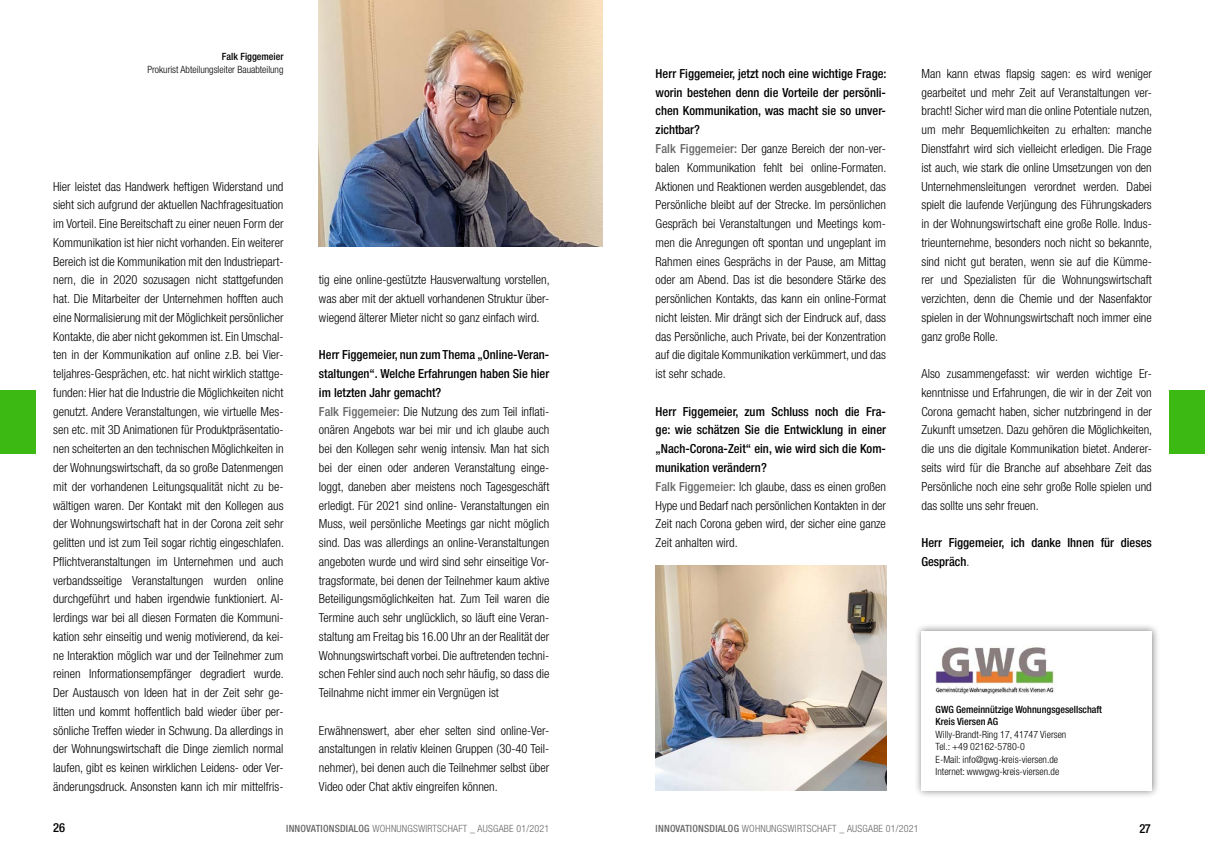
<style>
.page{position:relative;width:1205px;height:851px;background:#fff}
.page>*{position:absolute;margin:0;border:0;box-sizing:border-box;transform-origin:0 0}
.t1{font:300 condensed 12.5px/18.8px "Helvetica Neue LT Std";color:#000;text-align:justify}
.t2{font:500 condensed 12.5px/18.8px "Helvetica Neue LT Std";color:#000}
.t3{font:300 condensed 10px/12.5px "Helvetica Neue LT Std";color:#000}
.t4{font:300 condensed 10px "Helvetica Neue LT Std";letter-spacing:.02em;color:#676767}
.t5{font:500 condensed 10px/12.5px "Helvetica Neue LT Std";color:#000}
.s1{font-weight:500}
.s2{font-weight:500;color:#676767}
.s3{color:#676767}
.s4{font-weight:300}
</style>
<div class="page">
<div style="left:913px;top:623px;width:247px;height:175px;background:#000;opacity:.5"></div>
<div style="left:921px;top:631px;width:231px;height:159px;background:#fff"></div>
<img style="left:935px;top:647px;width:120px;height:46px">
<div style="left:1169px;top:390px;width:36px;height:64px;background:#3cb913"></div>
<div style="left:0;top:390px;width:35px;height:64px;background:#3cb913"></div>
<img style="left:319px;top:0;width:283px;height:247px">
<img style="left:656px;top:565px;width:230px;height:225px">
<p class="t5" style="left:222px;top:50px;width:63px">Falk Figgemeier</p>
<p class="t3" style="left:147px;top:63px;width:138px">Prokurist Abteilungsleiter Bauabteilung</p>
<p class="t1" style="left:53px;top:177px;width:232px">Hier leistet das Handwerk heftigen Widerstand und sieht sich aufgrund der aktuellen Nachfragesituation im Vorteil. Eine Bereitschaft zu einer neuen Form der Kommunikation ist hier nicht vorhanden. Ein weiterer Bereich ist die Kommunikation mit den Industriepart&shy;nern, die in 2020 sozusagen nicht stattgefunden hat. Die Mitarbeiter der Unternehmen hofften auch eine Normalisierung mit der Möglichkeit persönlicher Kontakte, die aber nicht gekommen ist. Ein Umschal&shy;ten in der Kommunikation auf online z.B. bei Vier&shy;teljahres-Gesprächen, etc. hat nicht wirklich stattge&shy;funden: Hier hat die Industrie die Möglichkeiten nicht genutzt. Andere Veranstaltungen, wie virtuelle Mes&shy;sen etc. mit 3D Animationen für Produktpräsentatio&shy;nen scheiterten an den technischen Möglichkeiten in der Wohnungswirtschaft, da so große Datenmengen mit der vorhandenen Leitungsqualität nicht zu be&shy;wältigen waren. Der Kontakt mit den Kollegen aus der Wohnungswirtschaft hat in der Corona zeit sehr gelitten und ist zum Teil sogar richtig eingeschlafen.<br>Pflichtveranstaltungen im Unternehmen und auch verbandsseitige Veranstaltungen wurden online durchgeführt und haben irgendwie funktioniert. Al&shy;lerdings war bei all diesen Formaten die Kommuni&shy;kation sehr einseitig und wenig motivierend, da kei&shy;ne Interaktion möglich war und der Teilnehmer zum reinen Informationsempfänger degradiert wurde.<br>Der Austausch von Ideen hat in der Zeit sehr ge&shy;litten und kommt hoffentlich bald wieder über per&shy;sönliche Treffen wieder in Schwung. Da allerdings in der Wohnungswirtschaft die Dinge ziemlich normal laufen, gibt es keinen wirklichen Leidens- oder Ver&shy;änderungsdruck. Ansonsten kann ich mir mittelfris-</p>
<p class="t1" style="left:319px;top:270px;width:232px">tig eine online-gestützte Hausverwaltung vorstellen, was aber mit der aktuell vorhandenen Struktur über&shy;wiegend älterer Mieter nicht so ganz einfach wird.</p>
<p class="t1" style="left:319px;top:345px;width:232px;text-align:left"><span class="s1">Herr Figgemeier, nun zum Thema „Online-Veran&shy;staltungen“. Welche Erfahrungen haben Sie hier im letzten Jahr gemacht?<br></span><span class="s2">Falk Figgemeier:</span> Die Nutzung des zum Teil inflati&shy;onären Angebots war bei mir und ich glaube auch bei den Kollegen sehr wenig intensiv. Man hat sich bei der einen oder anderen Veranstaltung einge&shy;loggt, daneben aber meistens noch Tagesgeschäft erledigt. Für 2021 sind online- Veranstaltungen ein Muss, weil persönliche Meetings gar nicht möglich sind. Das was allerdings an online-Veranstaltungen angeboten wurde und wird sind sehr einseitige Vor&shy;tragsformate, bei denen der Teilnehmer kaum aktive Beteiligungsmöglichkeiten hat. Zum Teil waren die Termine auch sehr unglücklich, so läuft eine Veran&shy;staltung am Freitag bis 16.00 Uhr an der Realität der Wohnungswirtschaft vorbei. Die auftretenden techni&shy;schen Fehler sind auch noch sehr häufig, so dass die Teilnahme nicht immer ein Vergnügen ist</p>
<p class="t1" style="left:319px;top:720px;width:232px">Erwähnenswert, aber eher selten sind online-Ver&shy;anstaltungen in relativ kleinen Gruppen (30-40 Teil&shy;nehmer), bei denen auch die Teilnehmer selbst über Video oder Chat aktiv eingreifen können.</p>
<p class="t1" style="left:656px;top:64px;width:232px;text-align:left"><span class="s1">Herr Figgemeier, jetzt noch eine wichtige Frage: worin bestehen denn die Vorteile der persönli&shy;chen Kommunikation, was macht sie so unver&shy;zichtbar?<br></span><span class="s2">Falk Figgemeier:</span> Der ganze Bereich der non-ver&shy;balen Kommunikation fehlt bei online-Formaten.<br>Aktionen und Reaktionen werden ausgeblendet, das Persönliche bleibt auf der Strecke. Im persönlichen Gespräch bei Veranstaltungen und Meetings kom&shy;men die Anregungen oft spontan und ungeplant im Rahmen eines Gesprächs in der Pause, am Mittag oder am Abend. Das ist die besondere Stärke des persönlichen Kontakts, das kann ein online-Format nicht leisten. Mir drängt sich der Eindruck auf, dass das Persönliche, auch Private, bei der Konzentration auf die digitale Kommunikation verkümmert, und das ist sehr schade.</p>
<p class="t2" style="left:656px;top:401px;width:232px">Herr Figgemeier, zum Schluss noch die Fra&shy;ge: wie schätzen Sie die Entwicklung in einer „Nach-Corona-Zeit“ ein, wie wird sich die Kom&shy;munikation verändern?<br><span class="s3">Falk Figgemeier:</span> <span class="s4">Ich glaube, dass es einen großen Hype und Bedarf nach persönlichen Kontakten in der Zeit nach Corona geben wird, der sicher eine ganze Zeit anhalten wird.</span></p>
<p class="t1" style="left:921px;top:64px;width:232px">Man kann etwas flapsig sagen: es wird weniger gearbeitet und mehr Zeit auf Veranstaltungen ver&shy;bracht! Sicher wird man die online Potentiale nutzen, um mehr Bequemlichkeiten zu erhalten: manche Dienstfahrt wird sich vielleicht erledigen. Die Frage ist auch, wie stark die online Umsetzungen von den Unternehmensleitungen verordnet werden. Dabei spielt die laufende Verjüngung des Führungskaders in der Wohnungswirtschaft eine große Rolle. Indus&shy;trieunternehme, besonders noch nicht so bekannte, sind nicht gut beraten, wenn sie auf die Kümme&shy;rer und Spezialisten für die Wohnungswirtschaft verzichten, denn die Chemie und der Nasenfaktor spielen in der Wohnungswirtschaft noch immer eine ganz große Rolle.</p>
<p class="t1" style="left:921px;top:364px;width:232px">Also zusammengefasst: wir werden wichtige Er&shy;kenntnisse und Erfahrungen, die wir in der Zeit von Corona gemacht haben, sicher nutzbringend in der Zukunft umsetzen. Dazu gehören die Möglichkeiten, die uns die digitale Kommunikation bietet. Anderer&shy;seits wird für die Branche auf absehbare Zeit das Persönliche noch eine sehr große Rolle spielen und das sollte uns sehr freuen.</p>
<p class="t2" style="left:921px;top:533px;width:232px">Herr Figgemeier, ich danke Ihnen für dieses<br>Gespräch<span class="s4">.</span></p>
<p class="t5" style="left:935px;top:702px;width:168px">GWG Gemeinnützige Wohnungsgesellschaft<br>Kreis Viersen AG</p>
<p class="t3" style="left:935px;top:727px;width:132px">Willy-Brandt-Ring 17, 41747 Viersen Tel.: +49 02162-5780-0<br>E-Mail: info@gwg-kreis-viersen.de Internet: wwwgwg-kreis-viersen.de</p>
<p class="t2" style="left:53px;top:818px;width:13px">26</p>
<p class="t4" style="left:286px;top:822px;width:265px"><span class="s1">INNOVATIONSDIALOG</span> WOHNUNGSWIRTSCHAFT _ AUSGABE 01/2021</p>
<p class="t4" style="left:656px;top:822px;width:265px"><span class="s1">INNOVATIONSDIALOG</span> WOHNUNGSWIRTSCHAFT _ AUSGABE 01/2021</p>
<p class="t2" style="left:1139px;top:819px;width:13px">27</p>
</div>
